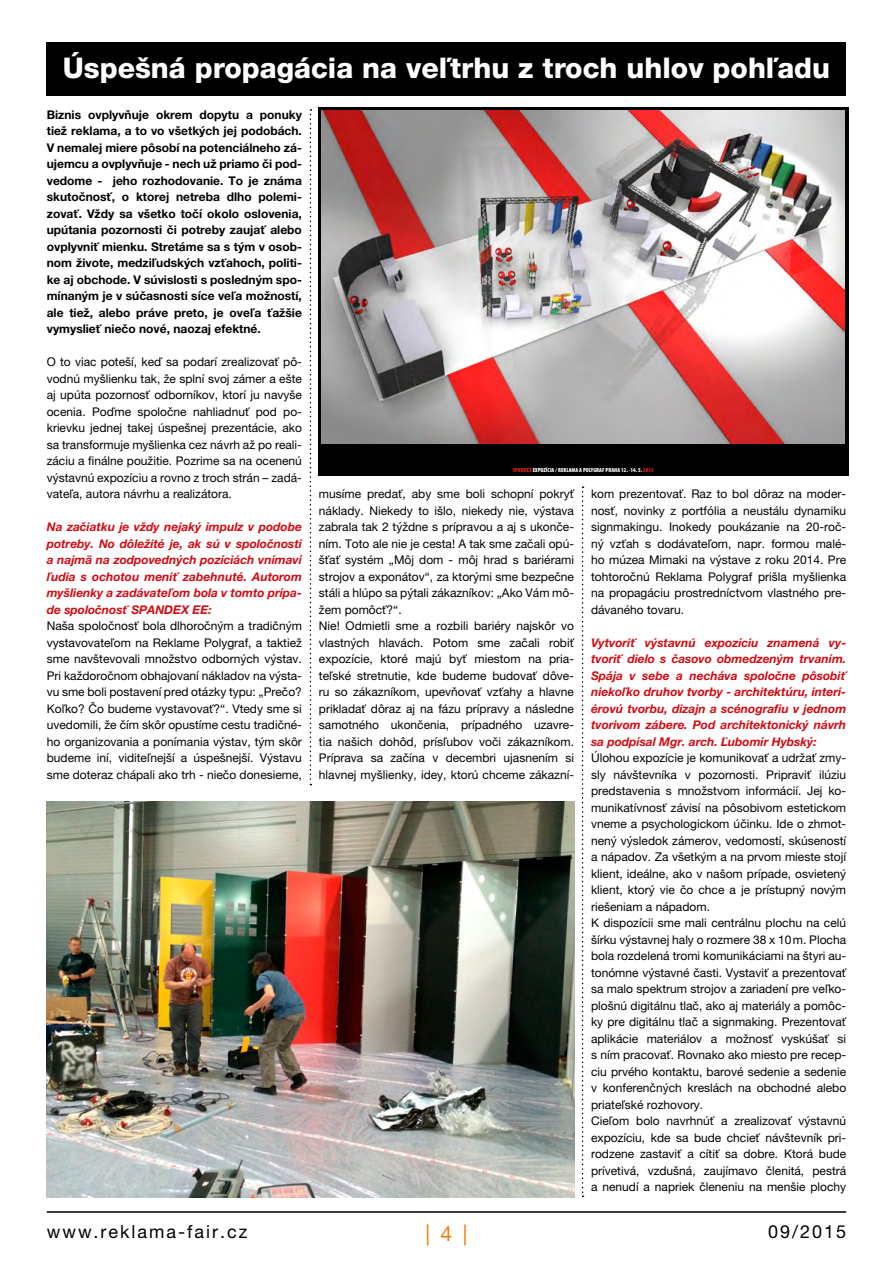
<style>
.page{position:relative;width:893px;height:1263px;background:#fff}
.page>*{position:absolute;margin:0;border:0;box-sizing:border-box;transform-origin:0 0}
.t1{font:800 28.5px "Helvetica Neue LT Pro";color:#fff}
.t2{font:21px "Helvetica Neue LT Pro";color:#ef7d00}
.t3{font:18px "Helvetica Neue LT Pro";letter-spacing:.11em;color:#000}
.t4{font:12px/16.5px "Helvetica Neue LT Pro";color:#000;text-align:justify}
.t5{font:700 12px/16.5px "Helvetica Neue LT Pro";color:#000;text-align:justify}
.t6{font:italic 700 12px/16.5px "Helvetica Neue LT Pro";color:#d20a11;text-align:justify}
.t7{font:900 condensed 5.85px "Myriad Pro";letter-spacing:.005em;color:#fff}
.s1{color:#e2231b}
</style>
<div class="page">
<hr style="left:47px;top:1211px;width:799px;height:2px;background:#000">
<svg style="left:582px;top:486px;width:2px;height:711px"></svg>
<svg style="left:310px;top:109px;width:1px;height:676px"></svg>
<div style="left:47px;top:43px;width:799px;height:53px;background:#000"></div>
<div style="left:318px;top:107px;width:530px;height:368px;background:#000"></div>
<img style="left:322px;top:111px;width:523px;height:332px">
<img style="left:47px;top:801px;width:527px;height:396px">
<h1 class="t1" style="left:63px;top:51px;width:769px">Úspešná propagácia na veľtrhu z troch uhlov pohľadu</h1>
<p class="t5" style="left:47px;top:106px;width:257px">Biznis ovplyvňuje okrem dopytu a ponuky tiež reklama, a to vo všetkých jej podobách.<br>V nemalej miere pôsobí na potenciálneho zá&shy;ujemcu a ovplyvňuje - nech už priamo či pod&shy;vedome - jeho rozhodovanie. To je známa skutočnosť, o ktorej netreba dlho polemi&shy;zovať. Vždy sa všetko točí okolo oslovenia, upútania pozornosti či potreby zaujať alebo ovplyvniť mienku. Stretáme sa s tým v osob&shy;nom živote, medziľudských vzťahoch, politi&shy;ke aj obchode. V súvislosti s posledným spo&shy;mínaným je v súčasnosti síce veľa možností, ale tiež, alebo práve preto, je oveľa ťažšie vymyslieť niečo nové, naozaj efektné.</p>
<p class="t4" style="left:47px;top:353px;width:257px">O to viac poteší, keď sa podarí zrealizovať pô&shy;vodnú myšlienku tak, že splní svoj zámer a ešte aj upúta pozornosť odborníkov, ktorí ju navyše ocenia. Poďme spoločne nahliadnuť pod po&shy;krievku jednej takej úspešnej prezentácie, ako sa transformuje myšlienka cez návrh až po reali&shy;záciu a finálne použitie. Pozrime sa na ocenenú výstavnú expozíciu a rovno z troch strán – zadá&shy;vateľa, autora návrhu a realizátora.</p>
<p class="t6" style="left:47px;top:518px;width:257px">Na začiatku je vždy nejaký impulz v podobe potreby. No dôležité je, ak sú v spoločnosti a najmä na zodpovedných pozíciách vnímaví ľudia s ochotou meniť zabehnuté. Autorom myšlienky a zadávateľom bola v tomto prípa&shy;de spoločnosť SPANDEX EE:</p>
<p class="t4" style="left:47px;top:617px;width:257px">Naša spoločnosť bola dlhoročným a tradičným vystavovateľom na Reklame Polygraf, a taktiež sme navštevovali množstvo odborných výstav.<br>Pri každoročnom obhajovaní nákladov na výsta&shy;vu sme boli postavení pred otázky typu: „Prečo?<br>Koľko? Čo budeme vystavovať?“. Vtedy sme si uvedomili, že čím skôr opustíme cestu tradičné&shy;ho organizovania a ponímania výstav, tým skôr budeme iní, viditeľnejší a úspešnejší. Výstavu sme doteraz chápali ako trh - niečo donesieme,</p>
<p class="t7" style="left:513px;top:466px;width:143px"><span class="s1">SPANDEX</span> EXPOZÍCIA / REKLAMA A POLYGRAF PRAHA 12. -14. 5. <span class="s1">2015</span></p>
<p class="t4" style="left:319px;top:485px;width:257px;text-align:left">musíme predať, aby sme boli schopní pokryť náklady. Niekedy to išlo, niekedy nie, výstava zabrala tak 2 týždne s prípravou a aj s ukonče&shy;ním. Toto ale nie je cesta! A tak sme začali opú&shy;šťať systém „Môj dom - môj hrad s bariérami strojov a exponátov“, za ktorými sme bezpečne stáli a hlúpo sa pýtali zákazníkov: „Ako Vám mô&shy;žem pomôcť?“.<br>Nie! Odmietli sme a rozbili bariéry najskôr vo vlastných hlavách. Potom sme začali robiť expozície, ktoré majú byť miestom na pria&shy;teľské stretnutie, kde budeme budovať dôve&shy;ru so zákazníkom, upevňovať vzťahy a hlavne prikladať dôraz aj na fázu prípravy a následne samotného ukončenia, prípadného uzavre&shy;tia našich dohôd, prísľubov voči zákazníkom.<br>Príprava sa začína v decembri ujasnením si hlavnej myšlienky, idey, ktorú chceme zákazní-</p>
<p class="t4" style="left:591px;top:485px;width:257px">kom prezentovať. Raz to bol dôraz na moder&shy;nosť, novinky z portfólia a neustálu dynamiku signmakingu. Inokedy poukázanie na 20-roč&shy;ný vzťah s dodávateľom, napr. formou malé&shy;ho múzea Mimaki na výstave z roku 2014. Pre tohtoročnú Reklama Polygraf prišla myšlienka na propagáciu prostredníctvom vlastného pre&shy;dávaného tovaru.</p>
<p class="t6" style="left:591px;top:634px;width:257px">Vytvoriť výstavnú expozíciu znamená vy&shy;tvoriť dielo s časovo obmedzeným trvaním.<br>Spája v sebe a necháva spoločne pôsobiť niekoľko druhov tvorby - architektúru, interi&shy;érovú tvorbu, dizajn a scénografiu v jednom tvorivom zábere. Pod architektonický návrh sa podpísal Mgr. arch. Ľubomír Hybský:</p>
<p class="t4" style="left:591px;top:749px;width:257px;text-align:left">Úlohou expozície je komunikovať a udržať zmy&shy;sly návštevníka v pozornosti. Pripraviť ilúziu predstavenia s množstvom informácií. Jej ko&shy;munikatívnosť závisí na pôsobivom estetickom vneme a psychologickom účinku. Ide o zhmot&shy;nený výsledok zámerov, vedomostí, skúseností a nápadov. Za všetkým a na prvom mieste stojí klient, ideálne, ako v našom prípade, osvietený klient, ktorý vie čo chce a je prístupný novým riešeniam a nápadom.<br>K dispozícii sme mali centrálnu plochu na celú šírku výstavnej haly o rozmere 38 x 10m. Plocha bola rozdelená tromi komunikáciami na štyri au&shy;tonómne výstavné časti. Vystaviť a prezentovať sa malo spektrum strojov a zariadení pre veľko&shy;plošnú digitálnu tlač, ako aj materiály a pomôc&shy;ky pre digitálnu tlač a signmaking. Prezentovať aplikácie materiálov a možnosť vyskúšať si s ním pracovať. Rovnako ako miesto pre recep&shy;ciu prvého kontaktu, barové sedenie a sedenie v konferenčných kreslách na obchodné alebo priateľské rozhovory.<br>Cieľom bolo navrhnúť a zrealizovať výstavnú expozíciu, kde sa bude chcieť návštevník pri&shy;rodzene zastaviť a cítiť sa dobre. Ktorá bude prívetivá, vzdušná, zaujímavo členitá, pestrá a nenudí a napriek členeniu na menšie plochy</p>
<h3 class="t3" style="left:47px;top:1221px;width:202px">www.reklama-fair.cz</h3>
<h2 class="t2" style="left:425px;top:1220px;width:43px">| 4 |</h2>
<h3 class="t3" style="left:768px;top:1221px;width:79px">09/2015</h3>
</div>
